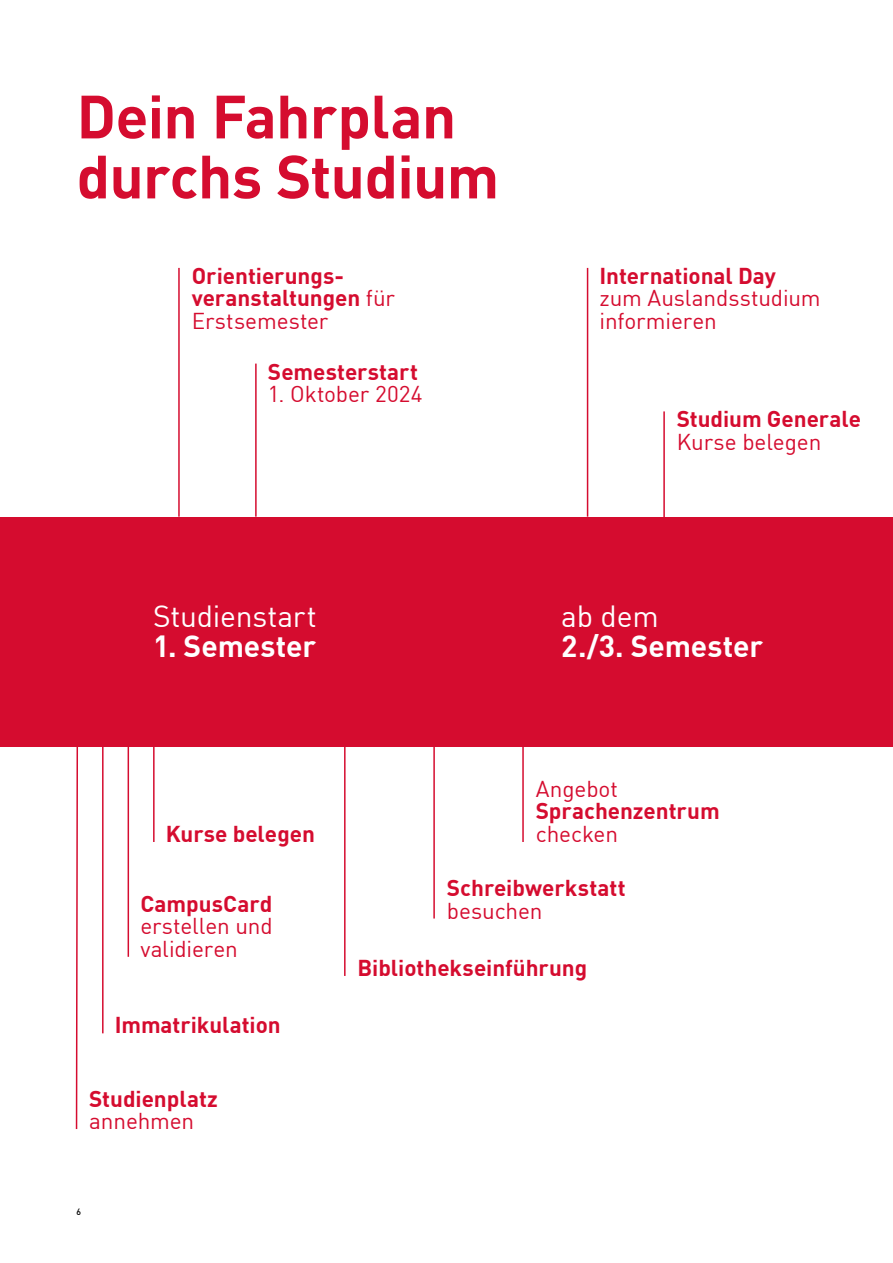
<style>
.page{position:relative;width:893px;height:1263px;background:#fff}
.page>*{position:absolute;margin:0;border:0;box-sizing:border-box;transform-origin:0 0}
.t1{font:700 60px/60px "DIN Pro";letter-spacing:-.01em;color:#d50c2f}
.t2{font:700 30px "DIN Pro";letter-spacing:-.005em;color:#fff}
.t3{font:30px "DIN Pro";letter-spacing:-.01em;color:#fff}
.t4{font:700 22.5px/22.5px "DIN Pro";color:#d50c2f}
.t5{font:22.5px/22.5px "DIN Pro";letter-spacing:-.005em;color:#d50c2f}
.t6{font:500 9px "DIN Pro";color:#000}
.s1{font-weight:400}
</style>
<div class="page">
<div style="left:0;top:517px;width:893px;height:229px;background:#d50c2f"></div>
<hr style="left:344px;top:746px;width:2px;height:230px;background:#d50c2f">
<hr style="left:433px;top:689px;width:2px;height:229px;background:#d50c2f">
<hr style="left:522px;top:612px;width:2px;height:230px;background:#d50c2f">
<hr style="left:663px;top:411px;width:2px;height:134px;background:#d50c2f">
<hr style="left:178px;top:268px;width:2px;height:249px;background:#d50c2f">
<hr style="left:153px;top:746px;width:2px;height:96px;background:#d50c2f">
<hr style="left:587px;top:268px;width:1px;height:249px;background:#d50c2f">
<svg style="left:75px;top:746px;width:4px;height:384px"></svg>
<hr style="left:255px;top:364px;width:2px;height:153px;background:#d50c2f">
<hr style="left:102px;top:746px;width:2px;height:287px;background:#d50c2f">
<hr style="left:128px;top:746px;width:1px;height:211px;background:#d50c2f">
<h1 class="t1" style="left:77px;top:83px;width:424px">Dein Fahrplan durchs Studium</h1>
<p class="t4" style="left:192px;top:263px;width:205px">Orientierungs&shy;veranstaltungen <span class="s1">für<br>Erstsemester</span></p>
<p class="t4" style="left:268px;top:359px;width:152px">Semesterstart</p>
<p class="t5" style="left:268px;top:381px;width:156px">1. Oktober 2024</p>
<p class="t4" style="left:600px;top:263px;width:178px">International Day</p>
<p class="t5" style="left:600px;top:286px;width:223px">zum Auslandsstudium informieren</p>
<p class="t4" style="left:677px;top:407px;width:186px">Studium Generale</p>
<p class="t5" style="left:677px;top:429px;width:146px">Kurse belegen</p>
<h2 class="t3" style="left:153px;top:593px;width:165px">Studienstart</h2>
<h2 class="t2" style="left:153px;top:623px;width:164px">1. Semester</h2>
<p class="t4" style="left:166px;top:821px;width:151px">Kurse belegen</p>
<h2 class="t3" style="left:561px;top:593px;width:99px">ab dem</h2>
<h2 class="t2" style="left:561px;top:623px;width:203px">2./3. Semester</h2>
<p class="t5" style="left:536px;top:776px;width:84px">Angebot</p>
<p class="t4" style="left:536px;top:799px;width:185px">Sprachenzentrum</p>
<p class="t5" style="left:536px;top:821px;width:84px">checken</p>
<p class="t4" style="left:140px;top:891px;width:134px">CampusCard</p>
<p class="t5" style="left:140px;top:913px;width:134px">erstellen und validieren</p>
<p class="t4" style="left:115px;top:1012px;width:167px">Immatrikulation</p>
<p class="t4" style="left:89px;top:1086px;width:130px">Studienplatz</p>
<p class="t5" style="left:89px;top:1108px;width:106px">annehmen</p>
<p class="t6" style="left:77px;top:1205px;width:6px">6</p>
<p class="t4" style="left:447px;top:875px;width:180px">Schreibwerkstatt</p>
<p class="t5" style="left:447px;top:898px;width:97px">besuchen</p>
<p class="t4" style="left:358px;top:955px;width:231px">Bibliothekseinführung</p>
</div>
